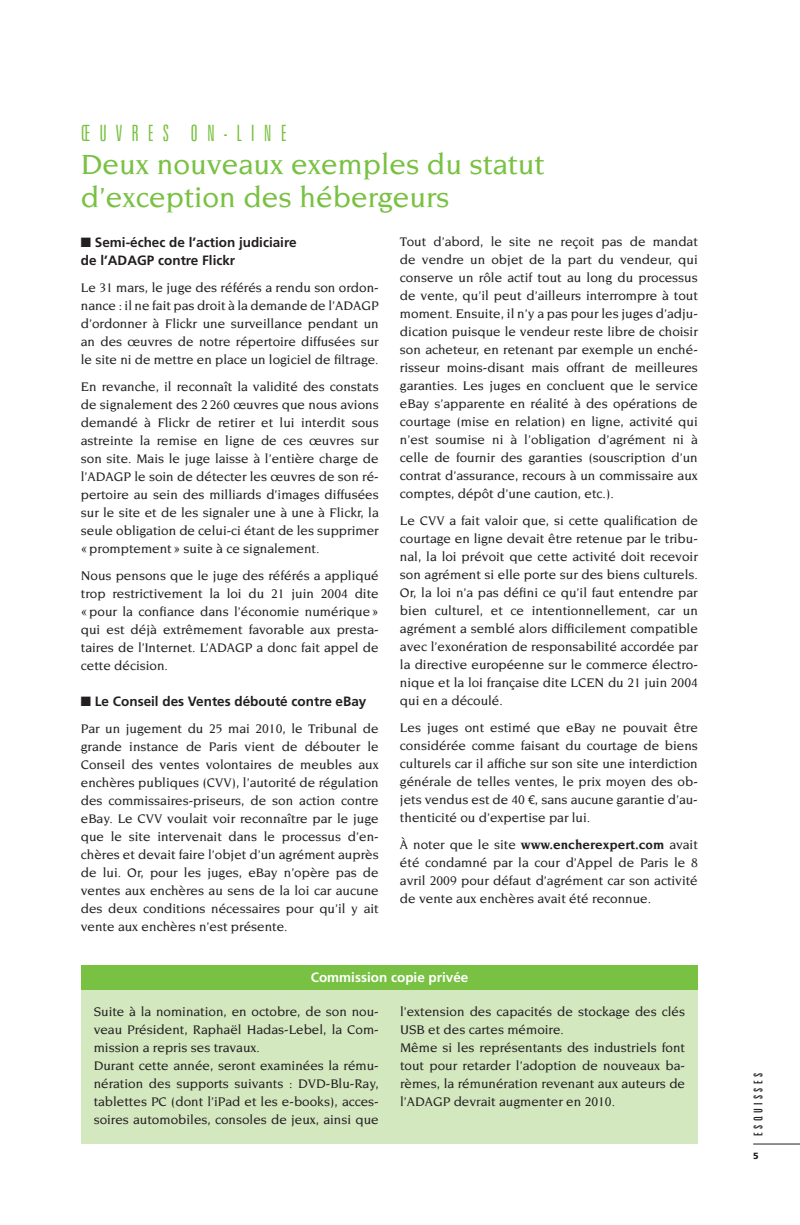
<style>
.page{position:relative;width:800px;height:1225px;background:#fff}
.page>*{position:absolute;margin:0;border:0;box-sizing:border-box;transform-origin:0 0}
.t1{font:500 30px/33px "Novarese Std";color:#79c142}
.t2{font:300 extra-condensed 22.5px "Zurich BT";letter-spacing:.4em;color:#79c142}
.t3{font:500 13.5px/18px "Novarese Std";color:#231f20;text-align:justify}
.t4{font:700 13.5px/18px "Frutiger LT Std";color:#231f20}
.t5{font:700 13.5px "Frutiger LT Std";color:#fff}
.t6{font:extra-condensed 12px "Zurich BT";letter-spacing:.28em;color:#231f20}
.t7{font:900 9px "Frutiger LT Std";color:#231f20}
.s1{font-weight:700}
</style>
<div class="page">
<hr style="left:753px;top:1143px;width:46px;height:1px;background:#231f20">
<div style="left:81px;top:978px;width:616px;height:165px;background:#d4e8c0"></div>
<div style="left:81px;top:965px;width:616px;height:24px;background:#79c142"></div>
<h2 class="t2" style="left:81px;top:120px;width:207px">ŒUVRES ON-LINE</h2>
<h1 class="t1" style="left:81px;top:147px;width:465px">Deux nouveaux exemples du statut d’exception des hébergeurs</h1>
<p class="t4" style="left:81px;top:233px;width:217px;text-indent:14px">Semi-échec de l’action judiciaire de l’ADAGP contre Flickr</p>
<p class="t3" style="left:81px;top:278px;width:299px">Le 31 mars, le juge des référés a rendu son ordon&shy;nance : il ne fait pas droit à la demande de l’ADAGP d’ordonner à Flickr une surveillance pendant un an des œuvres de notre répertoire diffusées sur le site ni de mettre en place un logiciel de filtrage.</p>
<p class="t3" style="left:81px;top:377px;width:299px">En revanche, il reconnaît la validité des constats de signalement des 2 260 œuvres que nous avions demandé à Flickr de retirer et lui interdit sous astreinte la remise en ligne de ces œuvres sur son site. Mais le juge laisse à l’entière charge de l’ADAGP le soin de détecter les œuvres de son ré&shy;pertoire au sein des milliards d’images diffusées sur le site et de les signaler une à une à Flickr, la seule obligation de celui-ci étant de les supprimer «promptement » suite à ce signalement.</p>
<p class="t3" style="left:81px;top:566px;width:299px">Nous pensons que le juge des référés a appliqué trop restrictivement la loi du 21 juin 2004 dite «pour la confiance dans l’économie numérique» qui est déjà extrêmement favorable aux presta&shy;taires de l’Internet. L’ADAGP a donc fait appel de cette décision.</p>
<p class="t4" style="left:95px;top:692px;width:273px">Le Conseil des Ventes débouté contre eBay</p>
<p class="t3" style="left:81px;top:719px;width:299px">Par un jugement du 25 mai 2010, le Tribunal de grande instance de Paris vient de débouter le Conseil des ventes volontaires de meubles aux enchères publiques (CVV), l’autorité de régulation des commissaires-priseurs, de son action contre eBay. Le CVV voulait voir reconnaître par le juge que le site intervenait dans le processus d’en&shy;chères et devait faire l’objet d’un agrément auprès de lui. Or, pour les juges, eBay n’opère pas de ventes aux enchères au sens de la loi car aucune des deux conditions nécessaires pour qu’il y ait vente aux enchères n’est présente.</p>
<p class="t3" style="left:400px;top:232px;width:299px">Tout d’abord, le site ne reçoit pas de mandat de vendre un objet de la part du vendeur, qui conserve un rôle actif tout au long du processus de vente, qu’il peut d’ailleurs interrompre à tout moment. Ensuite, il n’y a pas pour les juges d’adju&shy;dication puisque le vendeur reste libre de choisir son acheteur, en retenant par exemple un enché&shy;risseur moins-disant mais offrant de meilleures garanties. Les juges en concluent que le service eBay s’apparente en réalité à des opérations de courtage (mise en relation) en ligne, activité qui n’est soumise ni à l’obligation d’agrément ni à celle de fournir des garanties (souscription d’un contrat d’assurance, recours à un commissaire aux comptes, dépôt d’une caution, etc.).</p>
<p class="t3" style="left:400px;top:511px;width:299px">Le CVV a fait valoir que, si cette qualification de courtage en ligne devait être retenue par le tribu&shy;nal, la loi prévoit que cette activité doit recevoir son agrément si elle porte sur des biens culturels.<br>Or, la loi n’a pas défini ce qu’il faut entendre par bien culturel, et ce intentionnellement, car un agrément a semblé alors difficilement compatible avec l’exonération de responsabilité accordée par la directive européenne sur le commerce électro&shy;nique et la loi française dite LCEN du 21 juin 2004 qui en a découlé.</p>
<p class="t3" style="left:400px;top:718px;width:299px">Les juges ont estimé que eBay ne pouvait être considérée comme faisant du courtage de biens culturels car il affiche sur son site une interdiction générale de telles ventes, le prix moyen des ob&shy;jets vendus est de 40 €, sans aucune garantie d’au&shy;thenticité ou d’expertise par lui.</p>
<p class="t3" style="left:400px;top:835px;width:299px">À noter que le site <span class="s1">www.encherexpert.com</span> avait été condamné par la cour d’Appel de Paris le 8 avril 2009 pour défaut d’agrément car son activité de vente aux enchères avait été reconnue.</p>
<p class="t5" style="left:311px;top:969px;width:159px">Commission copie privée</p>
<p class="t3" style="left:94px;top:1003px;width:286px;text-align:left">Suite à la nomination, en octobre, de son nou&shy;veau Président, Raphaël Hadas-Lebel, la Com&shy;mission a repris ses travaux.<br>Durant cette année, seront examinées la rému&shy;nération des supports suivants : DVD-Blu-Ray, tablettes PC (dont l’iPad et les e-books), acces&shy;soires automobiles, consoles de jeux, ainsi que</p>
<p class="t3" style="left:400px;top:1003px;width:286px;text-align:left">l’extension des capacités de stockage des clés USB et des cartes mémoire.<br>Même si les représentants des industriels font tout pour retarder l’adoption de nouveaux ba&shy;rèmes, la rémunération revenant aux auteurs de l’ADAGP devrait augmenter en 2010.</p>
<p class="t6" style="left:751px;top:1135px;width:64px;rotate:-90deg">esquisses</p>
<p class="t7" style="left:753px;top:1150px;width:7px">5</p>
</div>
